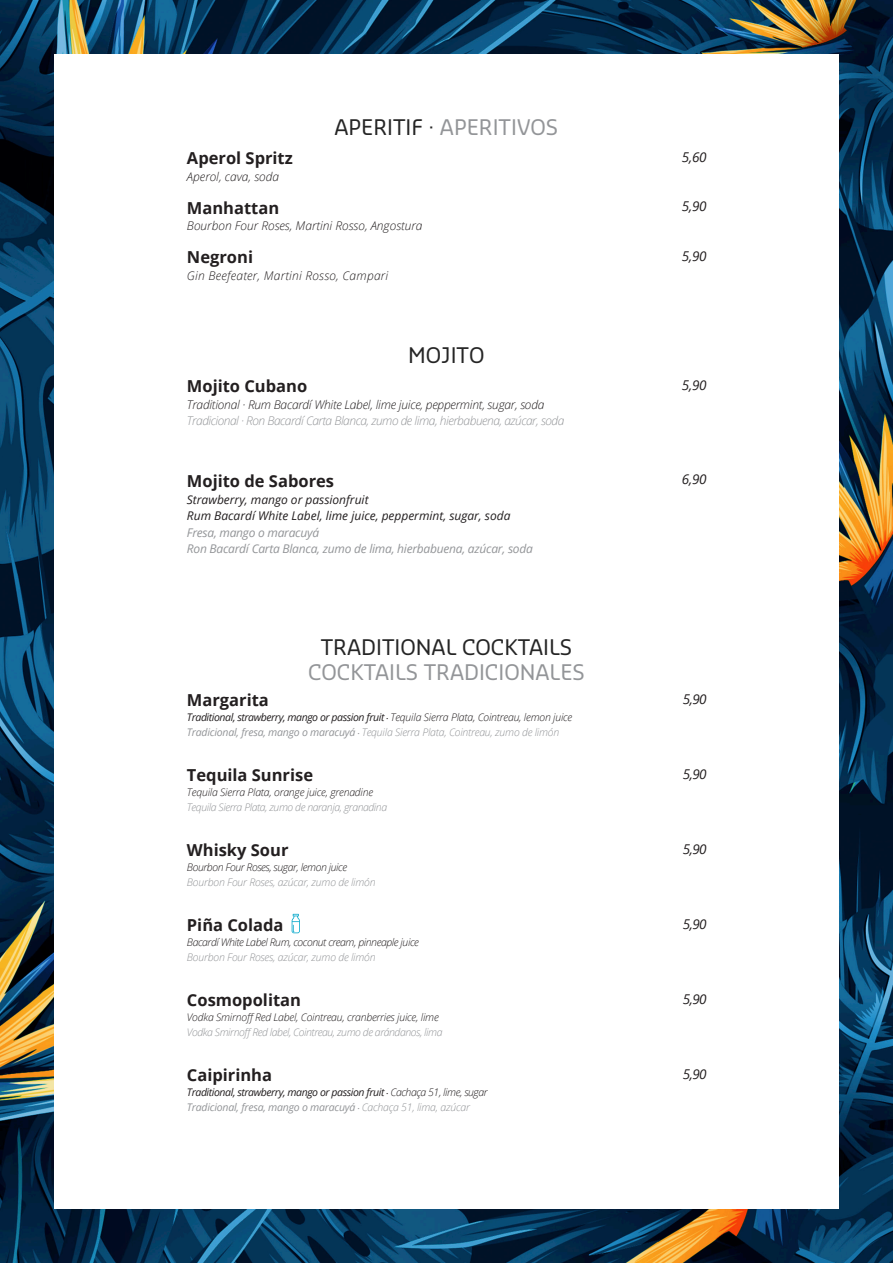
<style>
.page{position:relative;width:893px;height:1263px;background:#fff}
.page>*{position:absolute;margin:0;border:0;box-sizing:border-box;transform-origin:0 0}
.t1{font:21px/25.2px "Sansa Pro";color:#939598;text-align:center}
.t2{font:21px "Sansa Pro";color:#252525}
.t3{font:700 16.5px "Open Sans";color:#231f20}
.t4{font:italic 13.5px "Open Sans";letter-spacing:-.04em;color:#231f20}
.t5{font:italic 300 12px/16.5px "Open Sans";letter-spacing:-.04em;color:#939598}
.t6{font:italic 12px/16.5px "Open Sans";color:#231f20}
.t7{font:italic 12px/16.5px "Open Sans";letter-spacing:-.02em;color:#939598}
.t8{font:italic 300 12px "Open Sans";color:#231f20}
.t9{font:italic 300 12px "Open Sans";letter-spacing:.02em;color:#231f20}
.t10{font:italic 10.5px/15px "Open Sans";letter-spacing:-.04em;color:#231f20}
.t11{font:italic 300 10.5px/15px "Open Sans";letter-spacing:-.03em;color:#939598}
.t12{font:italic 300 10.5px/15px "Open Sans";letter-spacing:-.02em;color:#231f20}
.t13{font:italic 300 10.5px/15px "Open Sans";letter-spacing:-.04em;color:#231f20}
.s1{color:#252525}
.s2{color:#231f20}
.s3{font-family:"Minion Pro";font-style:normal}
.s4{font-weight:300}
.s5{color:#939598}
.s6{font-family:"Minion Pro";font-style:normal;color:#939598}
.s7{font-weight:300;color:#939598}
</style>
<div class="page">
<img style="left:0;top:0;width:893px;height:1263px">
<div style="left:54px;top:54px;width:785px;height:1155px;background:#fff"></div>
<svg style="left:292px;top:914px;width:8px;height:19px"></svg>
<p class="t1" style="left:334px;top:114px;width:225px"><span class="s1">APERITIF ·</span> APERITIVOS</p>
<p class="t3" style="left:187px;top:147px;width:107px">Aperol Spritz</p>
<p class="t8" style="left:187px;top:168px;width:94px">Aperol, cava, soda</p>
<p class="t3" style="left:187px;top:196px;width:94px">Manhattan</p>
<p class="t8" style="left:187px;top:218px;width:237px">Bourbon Four Roses, Martini Rosso, Angostura</p>
<p class="t3" style="left:187px;top:246px;width:68px">Negroni</p>
<p class="t9" style="left:187px;top:267px;width:203px">Gin Beefeater, Martini Rosso, Campari</p>
<p class="t2" style="left:408px;top:341px;width:78px">MOJITO</p>
<p class="t3" style="left:187px;top:375px;width:122px">Mojito Cubano</p>
<p class="t5" style="left:187px;top:396px;width:379px"><span class="s2">Traditional · Rum Bacardí White Label, lime juice, peppermint, sugar, soda<br></span>Tradicional · Ron Bacardí Carta Blanca, zumo de lima, hierbabuena, azúcar, soda</p>
<p class="t3" style="left:187px;top:469px;width:149px">Mojito de Sabores</p>
<p class="t6" style="left:187px;top:491px;width:325px">Strawberry, mango or passionfruit<br>Rum Bacardí White Label, lime juice, peppermint, sugar, soda</p>
<p class="t7" style="left:187px;top:524px;width:347px">Fresa, mango o maracuyá<br>Ron Bacardí Carta Blanca, zumo de lima, hierbabuena, azúcar, soda</p>
<p class="t1" style="left:308px;top:634px;width:278px"><span class="s1">TRADITIONAL COCKTAILS<br></span>COCKTAILS TRADICIONALES</p>
<p class="t3" style="left:187px;top:689px;width:83px">Margarita</p>
<p class="t10" style="left:187px;top:710px;width:387px">Traditional, strawberry, mango or passion fruit <span class="s3">·</span> <span class="s4">Tequila Sierra Plata, Cointreau, lemon juice<br></span><span class="s5">Tradicional, fresa, mango o maracuyá</span> <span class="s6">·</span> <span class="s7">Tequila Sierra Plata, Cointreau, zumo de limón</span></p>
<p class="t3" style="left:187px;top:764px;width:128px">Tequila Sunrise</p>
<p class="t11" style="left:187px;top:785px;width:202px"><span class="s2">Tequila Sierra Plata, orange juice, grenadine<br></span>Tequila Sierra Plata, zumo de naranja, granadina</p>
<p class="t3" style="left:187px;top:839px;width:103px">Whisky Sour</p>
<p class="t11" style="left:187px;top:860px;width:190px"><span class="s2">Bourbon Four Roses, sugar, lemon juice<br></span>Bourbon Four Roses, azúcar, zumo de limón</p>
<p class="t3" style="left:187px;top:914px;width:98px">Piña Colada</p>
<p class="t13" style="left:187px;top:935px;width:233px">Bacardí White Label Rum, coconut cream, pinneaple juice<br><span class="s5">Bourbon Four Roses, azúcar, zumo de limón</span></p>
<p class="t3" style="left:187px;top:989px;width:116px">Cosmopolitan</p>
<p class="t12" style="left:187px;top:1010px;width:257px">Vodka Smirnoff Red Label, Cointreau, cranberries juice, lime<br><span class="s5">Vodka SmirnoffRed label, Cointreau, zumo de arándanos, lima</span></p>
<p class="t3" style="left:187px;top:1064px;width:87px">Caipirinha</p>
<p class="t10" style="left:187px;top:1085px;width:302px">Traditional, strawberry, mango or passion fruit <span class="s3">·</span> <span class="s4">Cachaça 51, lime, sugar<br></span><span class="s5">Tradicional, fresa, mango o maracuyá</span> <span class="s6">·</span> <span class="s7">Cachaça 51, lima, azúcar</span></p>
<p class="t4" style="left:682px;top:147px;width:26px">5,60</p>
<p class="t4" style="left:682px;top:197px;width:26px">5,90</p>
<p class="t4" style="left:682px;top:246px;width:26px">5,90</p>
<p class="t4" style="left:682px;top:375px;width:26px">5,90</p>
<p class="t4" style="left:682px;top:470px;width:26px">6,90</p>
<p class="t4" style="left:683px;top:689px;width:25px">5,90</p>
<p class="t4" style="left:683px;top:764px;width:25px">5,90</p>
<p class="t4" style="left:683px;top:839px;width:25px">5,90</p>
<p class="t4" style="left:683px;top:914px;width:25px">5,90</p>
<p class="t4" style="left:683px;top:989px;width:25px">5,90</p>
<p class="t4" style="left:683px;top:1064px;width:25px">5,90</p>
</div>
